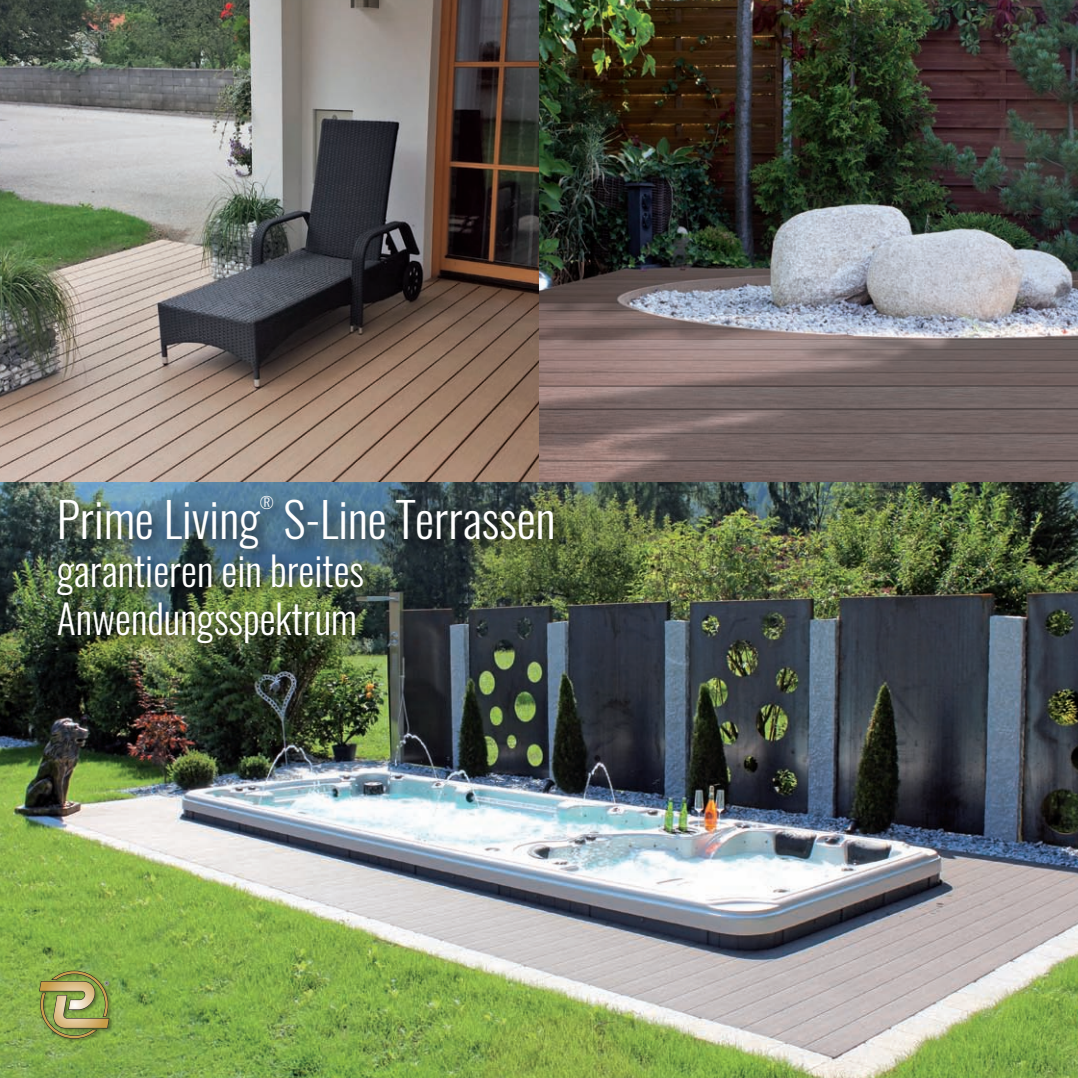
<style>
.page{position:relative;width:1078px;height:1078px;background:#fff}
.page>*{position:absolute;margin:0;border:0;box-sizing:border-box;transform-origin:0 0}
.t1{font:300 48px "Oswald";color:#fff}
.t2{font:300 40px/48px "Oswald";color:#fff}
.t3{font:300 16px "Oswald";color:#fff}
.t4{font:500 9.2px "Avenir Next";color:#fff}
</style>
<div class="page">
<img style="left:0;top:0;width:1077px;height:1077px">
<img style="left:38px;top:969px;width:78px;height:75px">
<svg style="left:39px;top:970px;width:71px;height:68px;background:#99a057"></svg>
<img style="left:45px;top:454px;width:533px;height:262px">
<p class="t1" style="left:57px;top:487px;width:204px">Prime Living</p>
<p class="t3" style="left:260px;top:491px;width:16px">®</p>
<p class="t1" style="left:283px;top:487px;width:273px">S-Line Terrassen</p>
<p class="t2" style="left:57px;top:546px;width:309px">garantieren ein breites<br>Anwendungsspektrum</p>
<p class="t4" style="left:104px;top:976px;width:7px">®</p>
</div>
